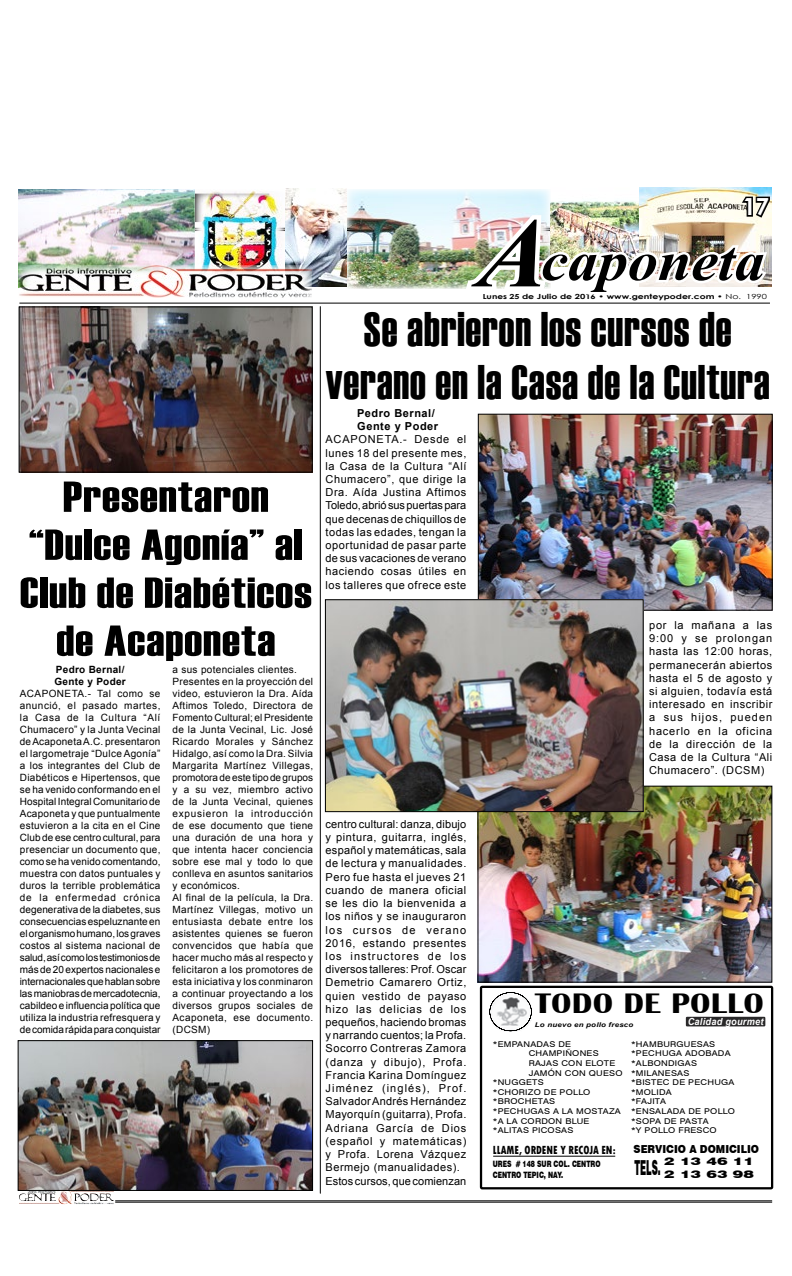
<style>
.page{position:relative;width:792px;height:1276px;background:#fff}
.page>*{position:absolute;margin:0;border:0;box-sizing:border-box;transform-origin:0 0}
.t1{font:italic 700 56.2px "Times New Roman";color:#000;scale:1.07 1}
.t2{font:48.4px/52.5px "Haettenschweiler";letter-spacing:.02em;color:#000;text-align:center;scale:.92 1}
.t3{font:43.3px/48px "Haettenschweiler";letter-spacing:.02em;color:#000;text-align:center;scale:1.17 1}
.t4{font:700 29px "Britannic";letter-spacing:.03em;color:#000;scale:1.05 1}
.t5{font:700 25.2px "Century Gothic";color:#fff;scale:1.14 1}
.t6{font:700 23.6px "Century Gothic";color:#fff}
.t7{font:900 20.7px "Swiss 721 BT";color:#000;scale:.42 1}
.t8{font:800 condensed 12.4px "Tw Cen";color:#000;scale:.88 1}
.t9{font:900 11.1px "Swiss 721 BT";color:#000;scale:.9 1}
.t10{font:11px/13.2px "Arial";letter-spacing:.05em;color:#000;text-align:justify}
.t11{font:700 11px/13.3px "Arial";letter-spacing:.05em;color:#000}
.t12{font:900 10.5px/12.6px "Swiss 721 BT";color:#000;scale:1.53 1}
.t13{font:10px/12px "Arial";letter-spacing:.03em;color:#000;text-align:justify}
.t14{font:700 10px/12.1px "Arial";letter-spacing:.03em;color:#000}
.t15{font:italic 700 9.8px "Arial";letter-spacing:.03em;color:#fff;scale:.94 1}
.t16{font:900 8.8px/10.5px "Swiss 721 BT";color:#000;scale:.72 1}
.t17{font:7.9px/9.6px "Swiss 721 BT";letter-spacing:.025em;color:#000;scale:1.17 1}
.t18{font:700 7px "Century Gothic";color:#000;scale:1.29 1}
.t19{font:italic 700 6.5px "Arial";letter-spacing:.03em;color:#000;scale:1.21 1}
.s1{font-size:98.5px}
.s2{font-weight:400}
</style>
<div class="page">
<hr style="left:115px;top:1200px;width:657px;height:1px;background:#000">
<hr style="left:115px;top:1201px;width:657px;height:1px;background:#000">
<img style="left:57px;top:1191px;width:15px;height:10px">
<img style="left:480px;top:788px;width:290px;height:192px">
<div style="left:478px;top:786px;width:294px;height:196px;border:1px solid #000"></div>
<img style="left:20px;top:1042px;width:291px;height:147px">
<div style="left:18px;top:1040px;width:295px;height:151px;border:1px solid #000"></div>
<img style="left:347px;top:190px;width:112px;height:99px">
<img style="left:19px;top:190px;width:175px;height:76px">
<img style="left:194px;top:190px;width:91px;height:76px">
<img style="left:285px;top:189px;width:62px;height:98px">
<svg style="left:18px;top:279px;width:317px;height:44px"></svg>
<hr style="left:19px;top:303px;width:751px;height:1px;background:#000">
<img style="left:18px;top:266px;width:294px;height:32px">
<img style="left:21px;top:309px;width:290px;height:161px">
<div style="left:19px;top:307px;width:294px;height:165px;border:1px solid #000"></div>
<img style="left:459px;top:187px;width:313px;height:102px">
<hr style="left:320px;top:307px;width:1px;height:886px;background:#000">
<img style="left:480px;top:416px;width:291px;height:192px">
<div style="left:478px;top:414px;width:295px;height:196px;border:1px solid #000"></div>
<img style="left:327px;top:601px;width:315px;height:209px">
<div style="left:325px;top:599px;width:319px;height:213px;border:1px solid #000"></div>
<div style="left:480px;top:985px;width:293px;height:204px;border:2px solid #000"></div>
<svg style="left:490px;top:992px;width:42px;height:39px"></svg>
<div style="left:686px;top:1016px;width:79px;height:10px;background:#292829"></div>
<hr style="left:493px;top:1156px;width:122px;height:1px;background:#000">
<h3 class="t3" style="left:20px;top:473px;width:251px">Presentaron “Dulce Agonía” al<br>Club de Diabéticos de Acaponeta</h3>
<p class="t14" style="left:54px;top:663px;width:73px">Pedro Bernal/<br>Gente y Poder</p>
<p class="t13" style="left:20px;top:688px;width:142px">ACAPONETA.- Tal como se anunció, el pasado martes, la Casa de la Cultura “Alí Chumacero” y la Junta Vecinal de Acaponeta A.C. presentaron el largometraje “Dulce Agonía” a los integrantes del Club de Diabéticos e Hipertensos, que se ha venido conformando en el Hospital Integral Comunitario de Acaponeta y que puntualmente estuvieron a la cita en el Cine Club de ese centro cultural, para presenciar un documento que, como se ha venido comentando, muestra con datos puntuales y duros la terrible problemática de la enfermedad crónica degenerativa de la diabetes, sus consecuencias espeluznante en el organismo humano, los graves costos al sistema nacional de salud, así como los testimonios de más de 20 expertos nacionales e internacionales que hablan sobre las maniobras de mercadotecnia, cabildeo e influencia política que utiliza la industria refresquera y de comida rápida para conquistar</p>
<p class="t13" style="left:173px;top:663px;width:142px;text-align:left">a sus potenciales clientes.<br>Presentes en la proyección del video, estuvieron la Dra. Aída<br>Aftimos Toledo, Directora de<br>Fomento Cultural; el Presidente de la Junta Vecinal, Lic. José<br>Ricardo Morales y Sánchez<br>Hidalgo, así como la Dra. Silvia<br>Margarita Martínez Villegas, promotora de este tipo de grupos y a su vez, miembro activo de la Junta Vecinal, quienes expusieron la introducción de ese documento que tiene una duración de una hora y que intenta hacer conciencia sobre ese mal y todo lo que conlleva en asuntos sanitarios y económicos.<br>Al final de la película, la Dra.<br>Martínez Villegas, motivo un entusiasta debate entre los asistentes quienes se fueron convencidos que había que hacer mucho más al respecto y felicitaron a los promotores de esta iniciativa y los conminaron a continuar proyectando a los diversos grupos sociales de<br>Acaponeta, ese documento. (DCSM)</p>
<h3 class="t6" style="left:743px;top:189px;width:28px">17</h3>
<h3 class="t5" style="left:741px;top:188px;width:30px">17</h3>
<h1 class="t1" style="left:477px;top:222px;width:270px"><span class="s1">a</span>caponeta</h1>
<p class="t18" style="left:483px;top:291px;width:222px">Lunes 25 de Julio de 2016 • www.genteypoder.com • <span class="s2">No. 1990</span></p>
<h2 class="t2" style="left:326px;top:303px;width:484px">Se abrieron los cursos de verano en la Casa de la Cultura</h2>
<p class="t11" style="left:357px;top:406px;width:83px">Pedro Bernal/<br>Gente y Poder</p>
<p class="t10" style="left:326px;top:433px;width:142px">ACAPONETA.- Desde el lunes 18 del presente mes, la Casa de la Cultura “Alí Chumacero”, que dirige la Dra. Aída Justina Aftimos Toledo, abrió sus puertas para que decenas de chiquillos de todas las edades, tengan la oportunidad de pasar parte de sus vacaciones de verano haciendo cosas útiles en los talleres que ofrece este</p>
<p class="t10" style="left:326px;top:817px;width:142px;text-align:left">centro cultural: danza, dibujo y pintura, guitarra, inglés, español y matemáticas, sala de lectura y manualidades.<br>Pero fue hasta el jueves 21 cuando de manera oficial se les dio la bienvenida a los niños y se inauguraron los cursos de verano<br>2016, estando presentes los instructores de los diversos talleres: Prof. Oscar<br>Demetrio Camarero Ortiz, quien vestido de payaso hizo las delicias de los pequeños, haciendo bromas y narrando cuentos; la Profa.<br>Socorro Contreras Zamora (danza y dibujo), Profa.<br>Francia Karina Domínguez<br>Jiménez (inglés), Prof.<br>Salvador Andrés Hernández<br>Mayorquín (guitarra), Profa.<br>Adriana García de Dios (español y matemáticas) y Profa. Lorena Vázquez<br>Bermejo (manualidades).<br>Estos cursos, que comienzan</p>
<p class="t10" style="left:649px;top:618px;width:125px">por la mañana a las 9:00 y se prolongan hasta las 12:00 horas, permanecerán abiertos hasta el 5 de agosto y si alguien, todavía está interesado en inscribir a sus hijos, pueden hacerlo en la oficina de la dirección de la Casa de la Cultura “Ali Chumacero”. (DCSM)</p>
<h3 class="t4" style="left:535px;top:986px;width:219px">TODO DE POLLO</h3>
<p class="t19" style="left:535px;top:1020px;width:83px">Lo nuevo en pollo fresco</p>
<p class="t17" style="left:493px;top:1038px;width:68px">*EMPANADAS DE</p>
<p class="t17" style="left:529px;top:1048px;width:61px">CHAMPIÑONES</p>
<p class="t17" style="left:529px;top:1058px;width:75px">RAJAS CON ELOTE</p>
<p class="t17" style="left:529px;top:1067px;width:82px">JAMÓN CON QUESO</p>
<p class="t17" style="left:493px;top:1077px;width:45px">*NUGGETS</p>
<p class="t17" style="left:493px;top:1087px;width:85px">*CHORIZO DE POLLO</p>
<p class="t17" style="left:493px;top:1096px;width:55px">*BROCHETAS</p>
<p class="t17" style="left:493px;top:1106px;width:111px">*PECHUGAS A LA MOSTAZA</p>
<p class="t17" style="left:493px;top:1115px;width:84px">*A LA CORDON BLUE</p>
<p class="t17" style="left:493px;top:1125px;width:70px">*ALITAS PICOSAS</p>
<p class="t15" style="left:688px;top:1015px;width:82px">Calidad gourmet</p>
<p class="t17" style="left:631px;top:1038px;width:90px">*HAMBURGUESAS *PECHUGA ADOBADA *ALBONDIGAS *MILANESAS<br>*BISTEC DE PECHUGA *MOLIDA<br>*FAJITA<br>*ENSALADA DE POLLO *SOPA DE PASTA<br>*Y POLLO FRESCO</p>
<h3 class="t7" style="left:634px;top:1155px;width:64px">TELS.</h3>
<p class="t8" style="left:493px;top:1142px;width:141px">LLAME, ORDENE Y RECOJA EN:</p>
<p class="t9" style="left:634px;top:1142px;width:141px">SERVICIO A DOMICILIO</p>
<p class="t12" style="left:664px;top:1155px;width:60px">2 13 46 11<br>2 13 63 98</p>
<p class="t16" style="left:493px;top:1159px;width:151px">URES # 148 SUR COL. CENTRO<br>CENTRO TEPIC, NAY.</p>
</div>
